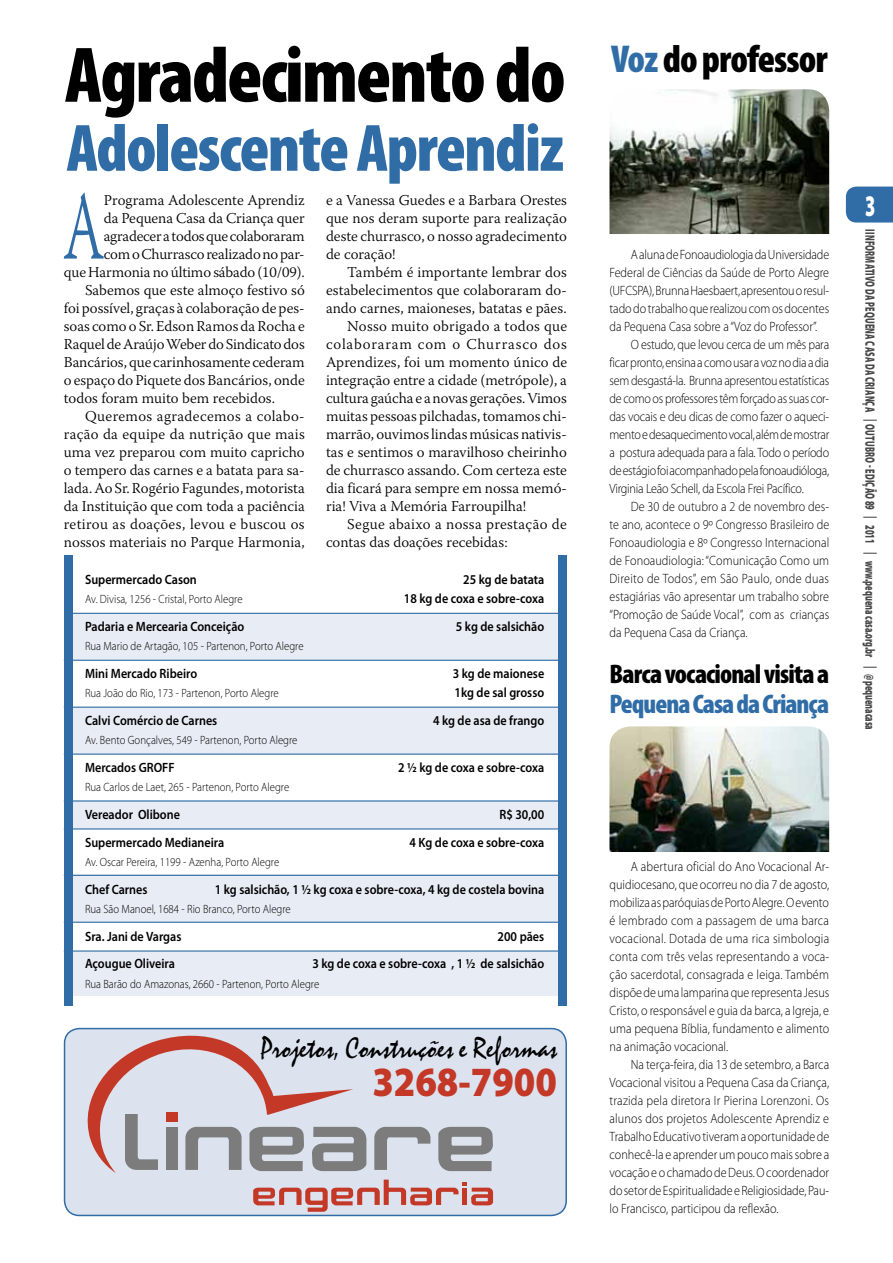
<style>
.page{position:relative;width:893px;height:1263px;background:#fff}
.page>*{position:absolute;margin:0;border:0;box-sizing:border-box;transform-origin:0 0}
._03__Capitular{font:300 96.9px "Warnock Pro";color:#306da7;scale:.6 1}
._01__Título{font:900 condensed 79.5px "Myriad Pro";letter-spacing:-.025em;color:#000}
._01__Título-2{font:900 condensed 67.5px "Myriad Pro";letter-spacing:-.025em;color:#306da7}
._10__Textos_box_10_1{font:900 41.7px "Myriad Pro";color:#c33826;scale:.9 1}
._01__Título-3{font:900 condensed 39px "Myriad Pro";letter-spacing:-.025em;color:#000}
._16__paginação{font:900 30px "Myriad Pro";color:#fff;scale:.6 1}
._10__Textos_box_10_1-2{font:28.95px "Mistral Std";color:#000;scale:.9 1}
._01__Título-4{font:900 condensed 27px/30px "Myriad Pro";letter-spacing:-.03em;color:#000}
._04__Textos_10_12{font:300 15px/18px "Warnock Pro";color:#000;text-align:justify}
._03__Capitular-2{font:300 15px/18px "Warnock Pro";letter-spacing:-.005em;color:#000;text-align:right}
._10__Textos_box_10_1-3{font:300 13.5px/18px "Myriad Pro";color:#000;text-align:justify;scale:.9 1}
._10__Textos_box_10_1-4{font:600 13.5px "Myriad Pro";color:#000;scale:.9 1}
._17__lateral{font:900 13.5px "Myriad Pro";letter-spacing:.02em;color:#484848;scale:.6 1}
._10__Textos_box_10_1-5{font:300 12px "Myriad Pro";color:#000;scale:.9 1}
.s1{color:#306da7}
</style>
<div class="page">
<div style="left:846px;top:187px;width:47px;height:36px;background:#306da7"></div>
<div style="left:65px;top:1028px;width:501px;height:187px;background:#dce3ef;border-radius:15px"></div>
<div style="left:64px;top:1028px;width:503px;height:188px;border:2px solid #306da7;border-radius:15px"></div>
<svg style="left:374px;top:1127px;width:56px;height:43px"></svg>
<svg style="left:438px;top:1126px;width:55px;height:45px"></svg>
<svg style="left:87px;top:1035px;width:279px;height:138px"></svg>
<svg style="left:253px;top:1179px;width:240px;height:33px"></svg>
<div style="left:72px;top:952px;width:487px;height:44px;background:#e8ecf4"></div>
<div style="left:72px;top:875px;width:487px;height:47px;background:#e8ecf4"></div>
<div style="left:72px;top:800px;width:487px;height:29px;background:#e8ecf4"></div>
<div style="left:72px;top:707px;width:487px;height:48px;background:#e8ecf4"></div>
<div style="left:72px;top:613px;width:486px;height:47px;background:#e8ecf4"></div>
<div style="left:64px;top:556px;width:8px;height:450px;background:#306da7"></div>
<hr style="left:72px;top:613px;width:495px;height:1px;background:#306da7">
<hr style="left:64px;top:660px;width:494px;height:1px;background:#306da7">
<hr style="left:64px;top:707px;width:494px;height:1px;background:#306da7">
<hr style="left:64px;top:753px;width:494px;height:2px;background:#306da7">
<hr style="left:64px;top:800px;width:494px;height:1px;background:#306da7">
<hr style="left:64px;top:828px;width:494px;height:1px;background:#306da7">
<hr style="left:64px;top:875px;width:494px;height:1px;background:#306da7">
<hr style="left:64px;top:922px;width:494px;height:1px;background:#306da7">
<hr style="left:64px;top:950px;width:494px;height:1px;background:#306da7">
<div style="left:558px;top:556px;width:9px;height:450px;background:#306da7"></div>
<img style="left:609px;top:726px;width:220px;height:126px">
<img style="left:609px;top:89px;width:220px;height:145px">
<p class="_01__Título" style="left:65px;top:24px;width:502px">Agradecimento do</p>
<p class="_01__Título-2" style="left:67px;top:105px;width:499px">Adolescente Aprendiz</p>
<p class="_03__Capitular" style="left:63px;top:168px;width:70px">A</p>
<p class="_03__Capitular-2" style="left:64px;top:190px;width:243px">Programa Adolescente Aprendiz<br>da Pequena Casa da Criança quer agradecer a todos que colaboraram<br>com o Churrasco realizado no par-<br>que Harmonia no último sábado (10/09).</p>
<p class="_04__Textos_10_12" style="left:64px;top:280px;width:243px;text-indent:21px">Sabemos que este almoço festivo só foi possível, graças à colaboração de pes&shy;soas como o Sr. Edson Ramos da Rocha e Raquel de Araújo Weber do Sindicato dos Bancários, que carinhosamente cederam o espaço do Piquete dos Bancários, onde todos foram muito bem recebidos.</p>
<p class="_04__Textos_10_12" style="left:64px;top:406px;width:243px;text-indent:21px">Queremos agradecemos a colabo&shy;ração da equipe da nutrição que mais uma vez preparou com muito capricho o tempero das carnes e a batata para sa&shy;lada. Ao Sr. Rogério Fagundes, motorista da Instituição que com toda a paciência retirou as doações, levou e buscou os nossos materiais no Parque Harmonia,</p>
<p class="_04__Textos_10_12" style="left:326px;top:190px;width:243px">e a Vanessa Guedes e a Barbara Orestes que nos deram suporte para realização deste churrasco, o nosso agradecimento de coração!</p>
<p class="_04__Textos_10_12" style="left:326px;top:262px;width:242px;text-indent:21px">Também é importante lembrar dos estabelecimentos que colaboraram do&shy;ando carnes, maioneses, batatas e pães.</p>
<p class="_04__Textos_10_12" style="left:326px;top:316px;width:243px;text-indent:21px">Nosso muito obrigado a todos que colaboraram com o Churrasco dos Aprendizes, foi um momento único de integração entre a cidade (metrópole), a cultura gaúcha e a novas gerações. Vimos muitas pessoas pilchadas, tomamos chi&shy;marrão, ouvimos lindas músicas nativis&shy;tas e sentimos o maravilhoso cheirinho de churrasco assando. Com certeza este dia ficará para sempre em nossa memó&shy;ria! Viva a Memória Farroupilha!</p>
<p class="_04__Textos_10_12" style="left:326px;top:514px;width:242px;text-indent:21px">Segue abaixo a nossa prestação de contas das doações recebidas:</p>
<p class="_10__Textos_box_10_1-4" style="left:85px;top:571px;width:126px">Supermercado Cason</p>
<p class="_10__Textos_box_10_1-4" style="left:463px;top:571px;width:91px">25 kg de batata</p>
<p class="_10__Textos_box_10_1-5" style="left:85px;top:592px;width:177px">Av. Divisa, 1256 - Cristal, Porto Alegre</p>
<p class="_10__Textos_box_10_1-4" style="left:404px;top:590px;width:158px">18 kg de coxa e sobre-coxa</p>
<p class="_10__Textos_box_10_1-4" style="left:85px;top:618px;width:179px">Padaria e Mercearia Conceição</p>
<p class="_10__Textos_box_10_1-4" style="left:456px;top:618px;width:100px">5 kg de salsichão</p>
<p class="_10__Textos_box_10_1-5" style="left:85px;top:639px;width:244px">Rua Mario de Artagão, 105 - Partenon, Porto Alegre</p>
<p class="_10__Textos_box_10_1-4" style="left:85px;top:665px;width:126px">Mini Mercado Ribeiro</p>
<p class="_10__Textos_box_10_1-4" style="left:453px;top:665px;width:103px">3 kg de maionese</p>
<p class="_10__Textos_box_10_1-5" style="left:85px;top:686px;width:217px">Rua João do Rio, 173 - Partenon, Porto Alegre</p>
<p class="_10__Textos_box_10_1-4" style="left:454px;top:684px;width:101px">1kg de sal grosso</p>
<p class="_10__Textos_box_10_1-4" style="left:85px;top:712px;width:149px">Calvi Comércio de Carnes</p>
<p class="_10__Textos_box_10_1-4" style="left:433px;top:712px;width:125px">4 kg de asa de frango</p>
<p class="_10__Textos_box_10_1-5" style="left:85px;top:733px;width:237px">Av. Bento Gonçalves, 549 - Partenon, Porto Alegre</p>
<p class="_10__Textos_box_10_1-4" style="left:85px;top:759px;width:101px">Mercados GROFF</p>
<p class="_10__Textos_box_10_1-4" style="left:398px;top:759px;width:164px">2 ½ kg de coxa e sobre-coxa</p>
<p class="_10__Textos_box_10_1-5" style="left:85px;top:780px;width:228px">Rua Carlos de Laet, 265 - Partenon, Porto Alegre</p>
<p class="_10__Textos_box_10_1-4" style="left:85px;top:806px;width:107px">Vereador Olibone</p>
<p class="_10__Textos_box_10_1-4" style="left:499px;top:806px;width:51px">R$ 30,00</p>
<p class="_10__Textos_box_10_1-4" style="left:85px;top:833px;width:156px">Supermercado Medianeira</p>
<p class="_10__Textos_box_10_1-4" style="left:409px;top:833px;width:151px">4 Kg de coxa e sobre-coxa</p>
<p class="_10__Textos_box_10_1-5" style="left:85px;top:854px;width:217px">Av. Oscar Pereira, 1199 - Azenha, Porto Alegre</p>
<p class="_10__Textos_box_10_1-4" style="left:85px;top:880px;width:71px">Chef Carnes</p>
<p class="_10__Textos_box_10_1-4" style="left:215px;top:880px;width:368px">1 kg salsichão, 1 ½ kg coxa e sobre-coxa, 4 kg de costela bovina</p>
<p class="_10__Textos_box_10_1-5" style="left:85px;top:901px;width:230px">Rua São Manoel, 1684 - Rio Branco, Porto Alegre</p>
<p class="_10__Textos_box_10_1-4" style="left:85px;top:927px;width:109px">Sra. Jani de Vargas</p>
<p class="_10__Textos_box_10_1-4" style="left:498px;top:927px;width:53px">200 pães</p>
<p class="_10__Textos_box_10_1-4" style="left:85px;top:955px;width:101px">Açougue Oliveira</p>
<p class="_10__Textos_box_10_1-4" style="left:312px;top:955px;width:259px">3 kg de coxa e sobre-coxa , 1 ½ de salsichão</p>
<p class="_10__Textos_box_10_1-5" style="left:85px;top:976px;width:262px">Rua Barão do Amazonas, 2660 - Partenon, Porto Alegre</p>
<p class="_10__Textos_box_10_1-2" style="left:261px;top:1031px;width:331px">Projetos, Construções e Reformas</p>
<p class="_10__Textos_box_10_1" style="left:372px;top:1054px;width:207px">3268-7900</p>
<p class="_01__Título-3" style="left:611px;top:34px;width:218px"><span class="s1">Voz</span> do professor</p>
<p class="_10__Textos_box_10_1-3" style="left:609px;top:245px;width:246px;text-indent:21px">A aluna de Fonoaudiologia da Universidade Federal de Ciências da Saúde de Porto Alegre (UFCSPA), Brunna Haesbaert, apresentou o resul&shy;tado do trabalho que realizou com os docentes da Pequena Casa sobre a “Voz do Professor”.</p>
<p class="_10__Textos_box_10_1-3" style="left:609px;top:335px;width:246px;text-indent:21px">O estudo, que levou cerca de um mês para ficar pronto, ensina a como usar a voz no dia a dia sem desgastá-la. Brunna apresentou estatísticas de como os professores têm forçado as suas cor&shy;das vocais e deu dicas de como fazer o aqueci&shy;mento e desaquecimento vocal, além de mostrar a postura adequada para a fala. Todo o período de estágio foi acompanhado pela fonoaudióloga, Virginia Leão Schell, da Escola Frei Pacífico.</p>
<p class="_10__Textos_box_10_1-3" style="left:609px;top:497px;width:246px;text-indent:21px">De 30 de outubro a 2 de novembro des&shy;te ano, acontece o 9º Congresso Brasileiro de Fonoaudiologia e 8º Congresso Internacional de Fonoaudiologia: “Comunicação Como um Direito de Todos”, em São Paulo, onde duas estagiárias vão apresentar um trabalho sobre “Promoção de Saúde Vocal”, com as crianças da Pequena Casa da Criança.</p>
<p class="_01__Título-4" style="left:609px;top:658px;width:221px">Barca vocacional visita a<br><span class="s1">Pequena Casa da Criança</span></p>
<p class="_16__paginação" style="left:865px;top:186px;width:19px">3</p>
<p class="_17__lateral" style="left:879px;top:229px;width:835px;rotate:90deg">IINFORMATIVO DA PEQUENA CASA DA CRIANÇA | OUTUBRO - EDIÇÃO 89 | 2011 | www.pequena casa.org.br | @pequenacasa</p>
<p class="_10__Textos_box_10_1-3" style="left:609px;top:857px;width:246px;text-indent:21px">A abertura oficial do Ano Vocacional Ar&shy;quidiocesano, que ocorreu no dia 7 de agosto, mobiliza as paróquias de Porto Alegre. O evento é lembrado com a passagem de uma barca vocacional. Dotada de uma rica simbologia conta com três velas representando a voca&shy;ção sacerdotal, consagrada e leiga. Também dispõe de uma lamparina que representa Jesus Cristo, o responsável e guia da barca, a Igreja, e uma pequena Bíblia, fundamento e alimento na animação vocacional.</p>
<p class="_10__Textos_box_10_1-3" style="left:609px;top:1055px;width:246px;text-indent:21px">Na terça-feira, dia 13 de setembro, a Barca Vocacional visitou a Pequena Casa da Criança, trazida pela diretora Ir Pierina Lorenzoni. Os alunos dos projetos Adolescente Aprendiz e Trabalho Educativo tiveram a oportunidade de conhecê-la e aprender um pouco mais sobre a vocação e o chamado de Deus. O coordenador do setor de Espiritualidade e Religiosidade, Pau&shy;lo Francisco, participou da reflexão.</p>
</div>
